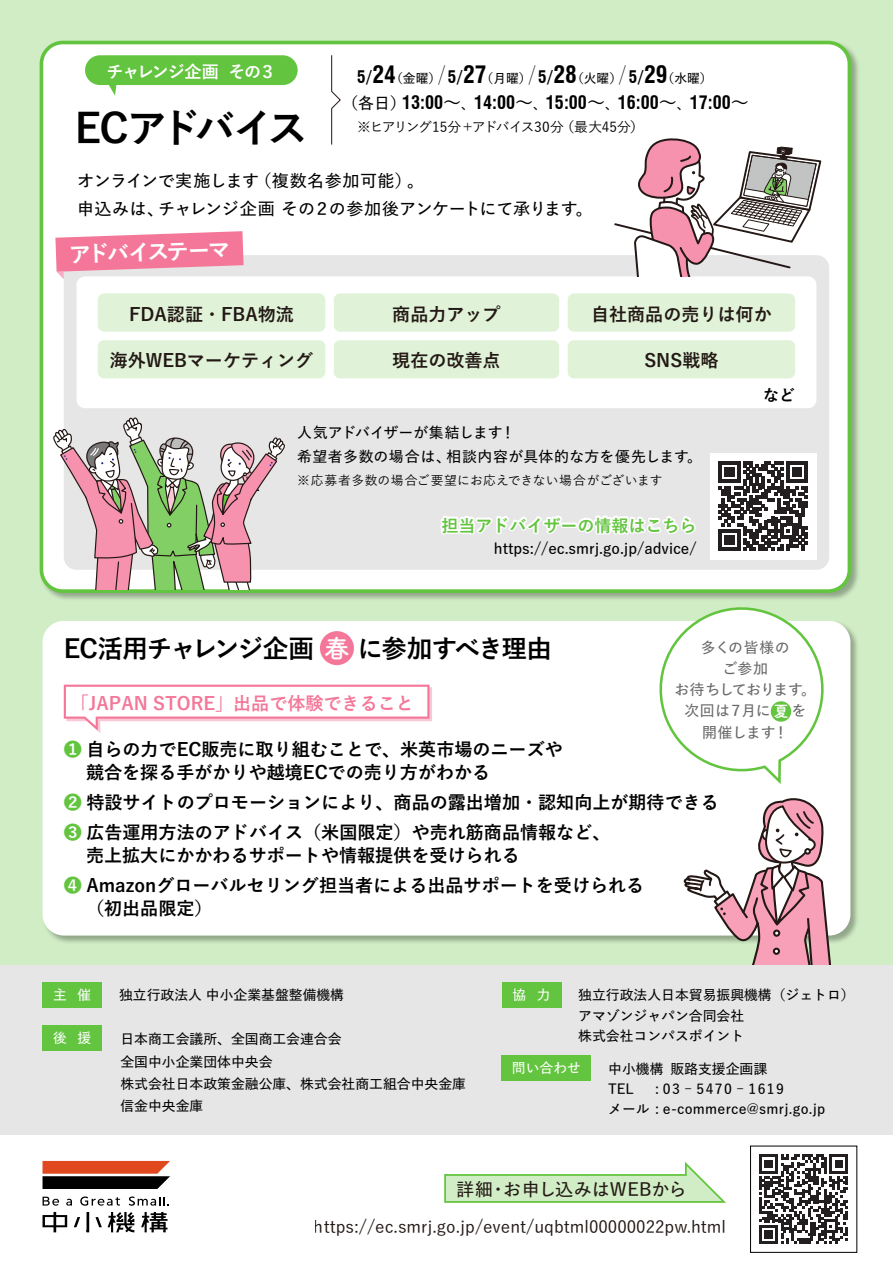
<style>
.page{position:relative;width:893px;height:1263px;background:#d0edc5}
.page>*{position:absolute;margin:0;border:0;box-sizing:border-box;transform-origin:0 0}
.t1{font:700 40.35px "Yu Go Pr 6 N";letter-spacing:-.1em;color:#000}
.t2{font:700 25.5px "Yu Go Pr 6 N";letter-spacing:-.05em;color:#000}
.t3{font:700 22.35px "Yu Go Pr 6 N";color:#fff}
.t4{font:700 18px/29.7px "Yu Go Pr 6 N";color:#000}
.t5{font:700 18px "Yu Go Pr 6 N";color:#231815}
.t6{font:700 condensed 18px "Swiss 721 BT";color:#000}
.t7{font:700 18px "Yu Go Pr 6 N";color:#f47799}
.t8{font:600 18px "Yu Go Pr 6 N";letter-spacing:.005em;color:#231815}
.t9{font:600 16.95px/27.6px "Yu Go Pr 6 N";letter-spacing:-.015em;color:#000}
.t10{font:500 16.95px "Yu Go Pr 6 N";color:#231815}
.t11{font:700 16.95px "Yu Go Pr 6 N";color:#63c43f}
.t12{font:700 16.95px "Yu Go Pr 6 N";letter-spacing:-.07em;color:#fff}
.t13{font:700 15.9px "Yu Go Pr 6 N";color:#000}
.t14{font:600 14.85px/23.4px "Yu Go Pr 6 N";letter-spacing:.02em;color:#000}
.t15{font:600 14.85px/21.3px "Yu Go Pr 6 N";letter-spacing:-.025em;color:#6a6868;text-align:center}
.t16{font:600 14.85px "Yu Go Pr 6 N";color:#000}
.t17{font:600 13.8px/20.2px "Yu Go Pr 6 N";color:#000}
.t18{font:600 13.8px/20.2px "Yu Go Pr 6 N";letter-spacing:.02em;color:#000;text-align:center}
.t19{font:500 13.8px "Yu Go Pr 6 N";letter-spacing:-.025em;color:#000}
.t20{font:600 13.8px "Yu Go Pr 6 N";color:#fff}
.t21{font:600 12.75px "Yu Go Pr 6 N";color:#000}
.t22{font:500 12.75px "Yu Go Pr 6 N";letter-spacing:.02em;color:#000}
.s1{font-family:"Swiss 721 BT";font-weight:700;font-stretch:condensed;font-size:16.95px}
.s2{font-family:"Swiss 721 BT";font-weight:700;font-stretch:condensed;font-size:23.4px}
.s3{font-weight:300;font-size:21.3px}
.s4{font-family:"Yu Go Pr 6 N";font-weight:600;font-stretch:normal;font-size:15.9px}
.s5{font-family:"Yu Go Pr 6 N";font-weight:600;font-stretch:normal}
.s6{font-family:"Yu Go Pr 6 N";font-weight:600;font-stretch:normal;font-size:12.75px}
.s7{font-family:"Tsuku B Rd Gothic";color:#fff}
.s8{font-family:"Tsuku B Rd Gothic";font-weight:700;font-size:15.3px;color:#fff}
.s9{color:#63c43f}
</style>
<div class="page">
<img style="left:39px;top:40px;width:819px;height:559px">
<div style="left:41px;top:43px;width:808px;height:548px;background:#fff;border-radius:21px"></div>
<div style="left:40px;top:41px;width:811px;height:552px;border:4px solid #63c43f;border-radius:21px"></div>
<img style="left:42px;top:621px;width:815px;height:322px">
<div style="left:43px;top:621px;width:807px;height:314px;background:#fff;border-radius:21px"></div>
<div style="left:64px;top:255px;width:765px;height:315px;background:#e6e6e6;border-radius:13px"></div>
<div style="left:77px;top:276px;width:739px;height:132px;background:#fff;border-radius:9px"></div>
<svg style="left:55px;top:231px;width:189px;height:48px"></svg>
<svg style="left:64px;top:685px;width:368px;height:48px"></svg>
<svg style="left:440px;top:515px;width:256px;height:20px"></svg>
<div style="left:710px;top:453px;width:106px;height:106px;background:#fff"></div>
<svg style="left:719px;top:461px;width:89px;height:90px"></svg>
<div style="left:85px;top:55px;width:213px;height:30px;background:#63c43f;border-radius:15px"></div>
<svg style="left:108px;top:85px;width:9px;height:11px"></svg>
<div style="left:98px;top:293px;width:227px;height:39px;background:#e0f3d8;border-radius:6px"></div>
<div style="left:334px;top:293px;width:225px;height:39px;background:#e0f3d8;border-radius:6px"></div>
<div style="left:568px;top:293px;width:227px;height:39px;background:#e0f3d8;border-radius:6px"></div>
<div style="left:98px;top:340px;width:227px;height:38px;background:#e0f3d8;border-radius:6px"></div>
<div style="left:334px;top:340px;width:225px;height:38px;background:#e0f3d8;border-radius:6px"></div>
<div style="left:568px;top:340px;width:227px;height:38px;background:#e0f3d8;border-radius:6px"></div>
<svg style="left:331px;top:55px;width:10px;height:90px"></svg>
<div style="left:320px;top:631px;width:34px;height:34px;background:#f47799;border-radius:50%"></div>
<svg style="left:614px;top:138px;width:208px;height:138px"></svg>
<svg style="left:682px;top:798px;width:151px;height:167px"></svg>
<svg style="left:650px;top:598px;width:182px;height:186px"></svg>
<div style="left:771px;top:701px;width:20px;height:21px;background:#63c43f;border-radius:50%"></div>
<svg style="left:51px;top:417px;width:236px;height:172px"></svg>
<div style="left:0;top:965px;width:893px;height:170px;background:#e6e6e6"></div>
<div style="left:43px;top:982px;width:59px;height:26px;background:#63c43f"></div>
<div style="left:43px;top:1025px;width:59px;height:26px;background:#63c43f"></div>
<div style="left:502px;top:982px;width:59px;height:26px;background:#63c43f"></div>
<div style="left:502px;top:1055px;width:89px;height:25px;background:#63c43f"></div>
<div style="left:0;top:1135px;width:893px;height:128px;background:#fff"></div>
<svg style="left:43px;top:1212px;width:24px;height:20px"></svg>
<svg style="left:86px;top:1212px;width:3px;height:20px"></svg>
<svg style="left:74px;top:1217px;width:6px;height:10px"></svg>
<svg style="left:95px;top:1217px;width:7px;height:10px"></svg>
<svg style="left:141px;top:1212px;width:27px;height:20px"></svg>
<svg style="left:108px;top:1212px;width:26px;height:20px"></svg>
<svg style="left:43px;top:1161px;width:127px;height:28px;background:#83412f"></svg>
<svg style="left:66px;top:1199px;width:6px;height:6px"></svg>
<svg style="left:43px;top:1197px;width:16px;height:8px"></svg>
<svg style="left:80px;top:1196px;width:40px;height:10px"></svg>
<svg style="left:129px;top:1196px;width:40px;height:10px"></svg>
<svg style="left:759px;top:1154px;width:89px;height:90px"></svg>
<div style="left:750px;top:1145px;width:107px;height:108px;border:1px solid #000"></div>
<svg style="left:444px;top:1162px;width:282px;height:41px"></svg>
<p class="t12" style="left:107px;top:62px;width:171px">チャレンジ企画 その３</p>
<h1 class="t1" style="left:75px;top:105px;width:235px">ECアドバイス</h1>
<p class="t21" style="left:357px;top:67px;width:357px"><span class="s1">5/</span><span class="s2">24</span>（金曜）<span class="s3">/</span> <span class="s1">5/</span><span class="s2">27</span>（月曜）<span class="s3">/</span> <span class="s1">5/</span><span class="s2">28</span>（火曜）<span class="s3">/</span> <span class="s1">5/</span><span class="s2">29</span>（水曜）</p>
<p class="t6" style="left:342px;top:92px;width:408px"><span class="s4">（各日）</span>13:00<span class="s5">～</span><span class="s6">、</span>14:00<span class="s5">～</span><span class="s6">、</span>15:00<span class="s5">～</span><span class="s6">、</span>16:00<span class="s5">～</span><span class="s6">、</span>17:00<span class="s5">～</span></p>
<p class="t19" style="left:357px;top:114px;width:288px">※ヒアリング15分＋アドバイス30分（最大45分）</p>
<p class="t9" style="left:77px;top:165px;width:517px">オンラインで実施します（複数名参加可能）。<br>申込みは、チャレンジ企画 その２の参加後アンケートにて承ります。</p>
<p class="t3" style="left:68px;top:242px;width:163px;rotate:-2deg">アドバイステーマ</p>
<p class="t5" style="left:129px;top:304px;width:166px">FDA認証・FBA物流</p>
<p class="t5" style="left:392px;top:304px;width:110px">商品力アップ</p>
<p class="t5" style="left:591px;top:304px;width:182px">自社商品の売りは何か</p>
<p class="t5" style="left:110px;top:351px;width:205px">海外WEBマーケティング</p>
<p class="t5" style="left:392px;top:351px;width:110px">現在の改善点</p>
<p class="t5" style="left:644px;top:351px;width:76px">SNS戦略</p>
<p class="t14" style="left:297px;top:419px;width:406px">人気アドバイザーが集結します！<br>希望者多数の場合は、相談内容が具体的な方を優先します。</p>
<p class="t22" style="left:297px;top:469px;width:367px">※応募者多数の場合ご要望にお応えできない場合がございます</p>
<p class="t11" style="left:441px;top:516px;width:257px">担当アドバイザーの情報はこちら</p>
<p class="t16" style="left:494px;top:535px;width:204px">https://ec.smrj.go.jp/advice/</p>
<p class="t13" style="left:763px;top:387px;width:33px">など</p>
<h2 class="t2" style="left:64px;top:635px;width:490px">EC活用チャレンジ企画<span class="s7">春</span>に参加すべき理由</h2>
<p class="t15" style="left:674px;top:635px;width:143px">多くの皆様の<br>ご参加<br>お待ちしております。次回は７月に<span class="s8">夏</span>を<br>開催します！</p>
<p class="t7" style="left:71px;top:693px;width:345px">「JAPAN STORE」出品で体験できること</p>
<p class="t4" style="left:86px;top:738px;width:478px;line-height:23.4px;text-indent:-22px"><span class="s9">❶</span> 自らの力でEC販売に取り組むことで、米英市場のニーズや競合を探る手がかりや越境ECでの売り方がわかる</p>
<p class="t4" style="left:64px;top:788px;width:657px"><span class="s9">❷</span> 特設サイトのプロモーションにより、商品の露出増加・認知向上が期待できる<br><span class="s9">❸</span> 広告運用方法のアドバイス（米国限定）や売れ筋商品情報など、</p>
<p class="t4" style="left:64px;top:841px;width:582px;text-indent:22px">売上拡大にかかわるサポートや情報提供を受けられる<br><span class="s9">❹</span> Amazonグローバルセリング担当者による出品サポートを受けられる</p>
<p class="t4" style="left:86px;top:894px;width:128px">（初出品限定）</p>
<p class="t20" style="left:53px;top:982px;width:40px">主 催</p>
<p class="t20" style="left:53px;top:1025px;width:40px">後 援</p>
<p class="t17" style="left:119px;top:983px;width:227px">独立行政法人 中小企業基盤整備機構</p>
<p class="t17" style="left:578px;top:983px;width:278px">独立行政法人日本貿易振興機構（ジェトロ）アマゾンジャパン合同会社</p>
<p class="t17" style="left:120px;top:1027px;width:223px">日本商工会議所、全国商工会連合会</p>
<p class="t17" style="left:578px;top:1024px;width:167px">株式会社コンパスポイント</p>
<p class="t17" style="left:120px;top:1049px;width:347px;line-height:22.4px">全国中小企業団体中央会<br>株式会社日本政策金融公庫、株式会社商工組合中央金庫信金中央金庫</p>
<p class="t17" style="left:608px;top:1056px;width:160px">中小機構 販路支援企画課<br>TEL</p>
<p class="t20" style="left:512px;top:982px;width:40px">協 力</p>
<p class="t20" style="left:512px;top:1055px;width:71px">問い合わせ</p>
<p class="t18" style="left:608px;top:1077px;width:219px">: 03 - 5470 - 1619<br>メール : e-commerce@smrj.go.jp</p>
<p class="t8" style="left:457px;top:1172px;width:231px">詳細・お申し込みはWEBから</p>
<p class="t10" style="left:314px;top:1211px;width:414px">https://ec.smrj.go.jp/event/uqbtml00000022pw.html</p>
</div>
